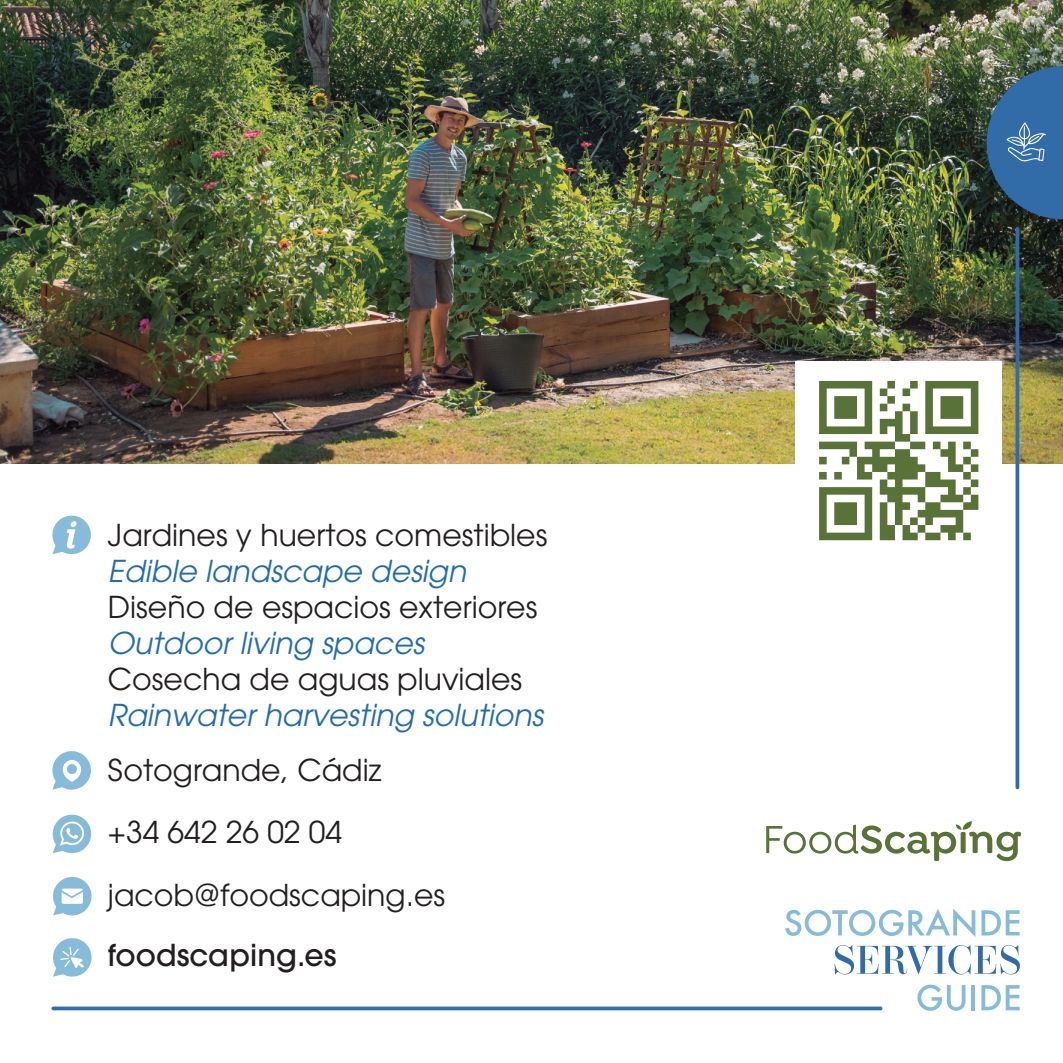
<style>
.page{position:relative;width:1063px;height:1063px;background:#fff}
.page>*{position:absolute;margin:0;border:0;box-sizing:border-box;transform-origin:0 0}
.t1{font:30px/62.2px "ITC Avant Garde Std";color:#231f20}
.t2{font:italic 30px "ITC Avant Garde Std";color:#226cad}
.t3{font:500 30px "ITC Avant Garde Std";color:#231f20}
</style>
<div class="page">
<img style="left:0;top:0;width:1063px;height:464px">
<div style="left:796px;top:361px;width:206px;height:206px;background:#fff"></div>
<svg style="left:52px;top:515px;width:39px;height:40px"></svg>
<svg style="left:53px;top:877px;width:39px;height:39px"></svg>
<svg style="left:52px;top:751px;width:39px;height:39px"></svg>
<svg style="left:53px;top:938px;width:39px;height:39px"></svg>
<hr style="left:52px;top:1007px;width:830px;height:3px;background:#316ba8;border-radius:2px">
<hr style="left:1016px;top:227px;width:3px;height:562px;background:#316ba8;border-radius:2px">
<svg style="left:785px;top:909px;width:190px;height:28px"></svg>
<svg style="left:981px;top:910px;width:39px;height:26px"></svg>
<svg style="left:835px;top:945px;width:185px;height:29px"></svg>
<svg style="left:917px;top:985px;width:49px;height:26px"></svg>
<hr style="left:972px;top:985px;width:3px;height:25px;background:#86bcd9">
<svg style="left:981px;top:985px;width:39px;height:25px"></svg>
<svg style="left:52px;top:814px;width:40px;height:40px"></svg>
<svg style="left:766px;top:821px;width:255px;height:40px"></svg>
<svg style="left:819px;top:381px;width:159px;height:159px"></svg>
<svg style="left:987px;top:66px;width:76px;height:153px;background:#386691"></svg>
<p class="t1" style="left:108px;top:504px;width:441px">Jardines y huertos comestibles</p>
<p class="t2" style="left:108px;top:553px;width:360px">Edible landscape design</p>
<p class="t1" style="left:108px;top:576px;width:431px">Diseño de espacios exteriores</p>
<p class="t2" style="left:108px;top:625px;width:318px">Outdoor living spaces</p>
<p class="t1" style="left:108px;top:648px;width:416px">Cosecha de aguas pluviales</p>
<p class="t2" style="left:108px;top:697px;width:437px">Rainwater harvesting solutions</p>
<p class="t1" style="left:108px;top:739px;width:339px">Sotogrande, Cádiz<br>+34 642 26 02 04 jacob@foodscaping.es</p>
<p class="t3" style="left:108px;top:936px;width:230px">foodscaping.es</p>
</div>
